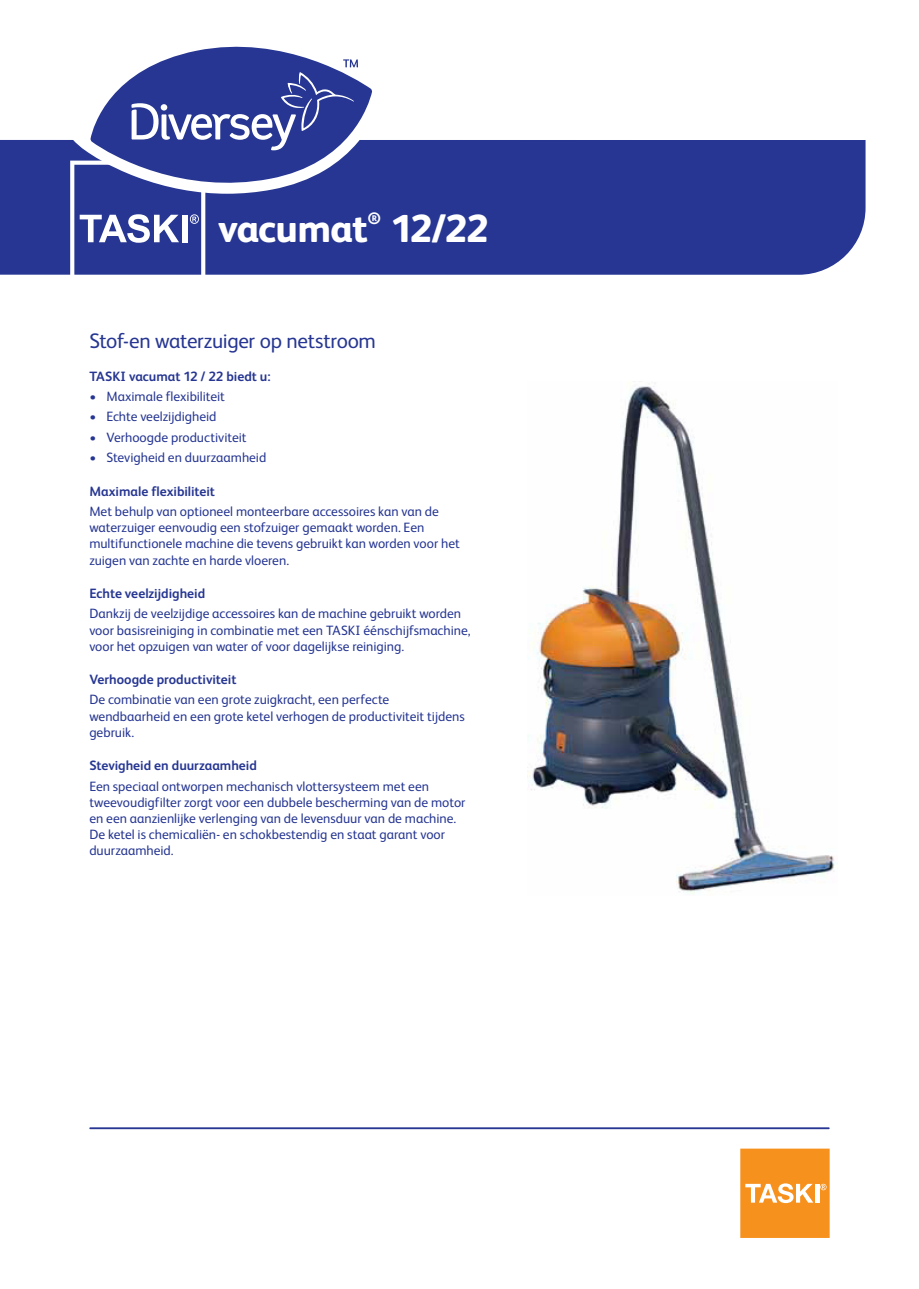
<style>
.page{position:relative;width:919px;height:1289px;background:#fff}
.page>*{position:absolute;margin:0;border:0;box-sizing:border-box;transform-origin:0 0}
.t1{font:800 39px "FS Albert Pro";letter-spacing:-.02em;color:#fff}
.Product_Description{font:21px "FS Albert Pro";letter-spacing:-.015em;color:#263692}
.t2{font:800 16.5px "FS Albert Pro";color:#fff}
.Maintext{font:13.5px/16.2px "FS Albert Pro";color:#263692}
.Subheads{font:700 13.5px "FS Albert Pro";letter-spacing:-.005em;color:#263692}
</style>
<div class="page">
<div style="left:0;top:140px;width:865px;height:135px;background:#263692"></div>
<svg style="left:740px;top:1148px;width:89px;height:89px;background:#f69c35"></svg>
<hr style="left:89px;top:1127px;width:740px;height:2px;background:#263692">
<img style="left:527px;top:381px;width:310px;height:513px">
<svg style="left:372px;top:140px;width:15px;height:54px"></svg>
<svg style="left:70px;top:46px;width:302px;height:229px"></svg>
<p class="t1" style="left:218px;top:198px;width:151px">vacumat</p>
<p class="t2" style="left:367px;top:205px;width:15px">®</p>
<p class="t1" style="left:390px;top:198px;width:100px">12/22</p>
<p class="Product_Description" style="left:89px;top:326px;width:288px">Stof-en waterzuiger op netstroom</p>
<p class="Subheads" style="left:89px;top:366px;width:183px">TASKI vacumat 12 / 22 biedt u:</p>
<p class="Maintext" style="left:89px;top:387px;width:137px">• Maximale flexibiliteit</p>
<p class="Maintext" style="left:89px;top:407px;width:128px">• Echte veelzijdigheid</p>
<p class="Maintext" style="left:89px;top:428px;width:159px">• Verhoogde productiviteit</p>
<p class="Maintext" style="left:89px;top:448px;width:178px">• Stevigheid en duurzaamheid</p>
<p class="Subheads" style="left:89px;top:481px;width:127px">Maximale flexibiliteit</p>
<p class="Maintext" style="left:89px;top:502px;width:372px">Met behulp van optioneel monteerbare accessoires kan van de waterzuiger eenvoudig een stofzuiger gemaakt worden. Een multifunctionele machine die tevens gebruikt kan worden voor het zuigen van zachte en harde vloeren.</p>
<p class="Subheads" style="left:89px;top:583px;width:117px">Echte veelzijdigheid</p>
<p class="Maintext" style="left:89px;top:604px;width:382px">Dankzij de veelzijdige accessoires kan de machine gebruikt worden voor basisreiniging in combinatie met een TASKI éénschijfsmachine, voor het opzuigen van water of voor dagelijkse reiniging.</p>
<p class="Subheads" style="left:89px;top:670px;width:149px">Verhoogde productiviteit</p>
<p class="Maintext" style="left:89px;top:690px;width:377px">De combinatie van een grote zuigkracht, een perfecte wendbaarheid en een grote ketel verhogen de productiviteit tijdens gebruik.</p>
<p class="Subheads" style="left:89px;top:756px;width:169px">Stevigheid en duurzaamheid</p>
<p class="Maintext" style="left:89px;top:776px;width:377px">Een speciaal ontworpen mechanisch vlottersysteem met een tweevoudigfilter zorgt voor een dubbele bescherming van de motor en een aanzienlijke verlenging van de levensduur van de machine.<br>De ketel is chemicaliën- en schokbestendig en staat garant voor duurzaamheid.</p>
</div>
